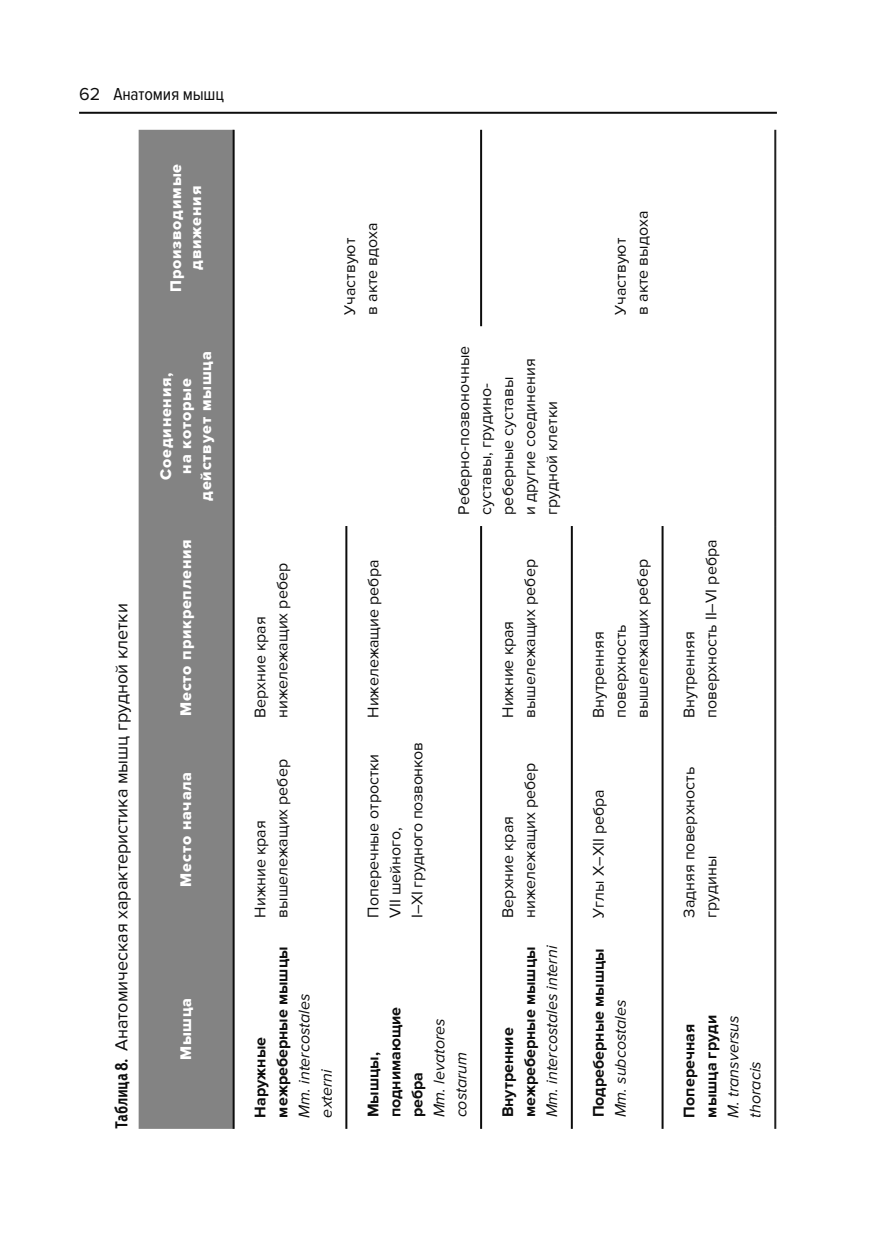
<style>
.page{position:relative;width:879px;height:1248px;background:#fff}
.page>*{position:absolute;margin:0;border:0;box-sizing:border-box;transform-origin:0 0}
.t1{font:18px "Proxima Nova";color:#0d0d0d}
.t2{font:18px "Proxima Nova Cond";letter-spacing:-.01em;color:#0d0d0d}
.t3{font:16px/22px "Proxima Nova";color:#0d0d0d}
.t4{font:700 16px/22px "Proxima Nova";color:#0d0d0d}
.t5{font:italic 16px/22px "Proxima Nova";color:#0d0d0d}
.t6{font:16px/20px "Proxima Nova Extrabld";letter-spacing:.05em;color:#fff;text-align:center}
.s1{font-family:"Proxima Nova"}
.s2{font-family:"New Letter Gothic C";font-weight:700}
</style>
<div class="page">
<hr style="left:79px;top:112px;width:698px;height:2px;background:#0d0d0d">
<div style="left:139px;top:130px;width:94px;height:998px;background:#838383"></div>
<hr style="left:774px;top:130px;width:2px;height:396px;background:#212121">
<hr style="left:480px;top:130px;width:2px;height:196px;background:#0d0d0d">
<hr style="left:774px;top:526px;width:2px;height:602px;background:#212121">
<hr style="left:233px;top:130px;width:2px;height:998px;background:#0d0d0d">
<hr style="left:345px;top:526px;width:2px;height:602px;background:#0d0d0d">
<hr style="left:480px;top:526px;width:2px;height:602px;background:#0d0d0d">
<hr style="left:571px;top:526px;width:2px;height:602px;background:#0d0d0d">
<hr style="left:661px;top:526px;width:2px;height:602px;background:#0d0d0d">
<p class="t2" style="left:79px;top:88px;width:146px"><span class="s1">62</span> Анатомия мышц</p>
<p class="t6" style="left:167px;top:292px;width:129px;rotate:-90deg">Производимые движения</p>
<p class="t1" style="left:115px;top:1128px;width:527px;rotate:-90deg"><span class="s2">Таблица 8.</span> Анатомическая характеристика мышц грудной клетки</p>
<p class="t6" style="left:157px;top:500px;width:151px;rotate:-90deg">Соединения,<br>на которые действует мышца</p>
<p class="t6" style="left:177px;top:715px;width:178px;rotate:-90deg">Место прикрепления</p>
<p class="t6" style="left:177px;top:886px;width:116px;rotate:-90deg">Место начала</p>
<p class="t6" style="left:177px;top:1060px;width:64px;rotate:-90deg">Мышца</p>
<p class="t3" style="left:340px;top:315px;width:94px;rotate:-90deg">Участвуют<br>в акте вдоха</p>
<p class="t3" style="left:454px;top:514px;width:170px;rotate:-90deg">Реберно-позвоночные суставы, грудино&shy;реберные суставы<br>и другие соединения грудной клетки</p>
<p class="t3" style="left:250px;top:717px;width:156px;rotate:-90deg">Верхние края нижележащих ребер</p>
<p class="t3" style="left:250px;top:917px;width:160px;rotate:-90deg">Нижние края вышележащих ребер</p>
<p class="t4" style="left:250px;top:1117px;width:172px;rotate:-90deg">Наружные межреберные мышцы</p>
<p class="t5" style="left:295px;top:1117px;width:125px;rotate:-90deg">Мm. intercostales externi</p>
<p class="t3" style="left:363px;top:717px;width:159px;rotate:-90deg">Нижележащие ребра</p>
<p class="t3" style="left:363px;top:917px;width:177px;rotate:-90deg">Поперечные отростки<br>VII шейного,<br>I–XI грудного позвонков</p>
<p class="t4" style="left:363px;top:1117px;width:112px;rotate:-90deg">Мышцы, поднимающие ребра</p>
<p class="t5" style="left:429px;top:1117px;width:100px;rotate:-90deg">Мm. levatores costarum</p>
<p class="t3" style="left:498px;top:717px;width:160px;rotate:-90deg">Нижние края вышележащих ребер</p>
<p class="t3" style="left:498px;top:917px;width:156px;rotate:-90deg">Верхние края нижележащих ребер</p>
<p class="t4" style="left:498px;top:1117px;width:172px;rotate:-90deg">Внутренние межреберные мышцы</p>
<p class="t5" style="left:542px;top:1117px;width:173px;rotate:-90deg">Мm. intercostales interni</p>
<p class="t3" style="left:611px;top:315px;width:105px;rotate:-90deg">Участвуют<br>в акте выдоха</p>
<p class="t3" style="left:589px;top:717px;width:160px;rotate:-90deg">Внутренняя поверхность вышележащих ребер</p>
<p class="t3" style="left:589px;top:917px;width:130px;rotate:-90deg">Углы X–XII ребра</p>
<p class="t4" style="left:589px;top:1117px;width:171px;rotate:-90deg">Подреберные мышцы</p>
<p class="t5" style="left:611px;top:1117px;width:119px;rotate:-90deg">Мm. subcostales</p>
<p class="t3" style="left:679px;top:717px;width:180px;rotate:-90deg">Внутренняя поверхность II–VI ребра</p>
<p class="t3" style="left:679px;top:917px;width:152px;rotate:-90deg">Задняя поверхность грудины</p>
<p class="t4" style="left:679px;top:1117px;width:104px;rotate:-90deg">Поперечная мышца груди</p>
<p class="t5" style="left:723px;top:1117px;width:104px;rotate:-90deg">М. transversus thoracis</p>
</div>
